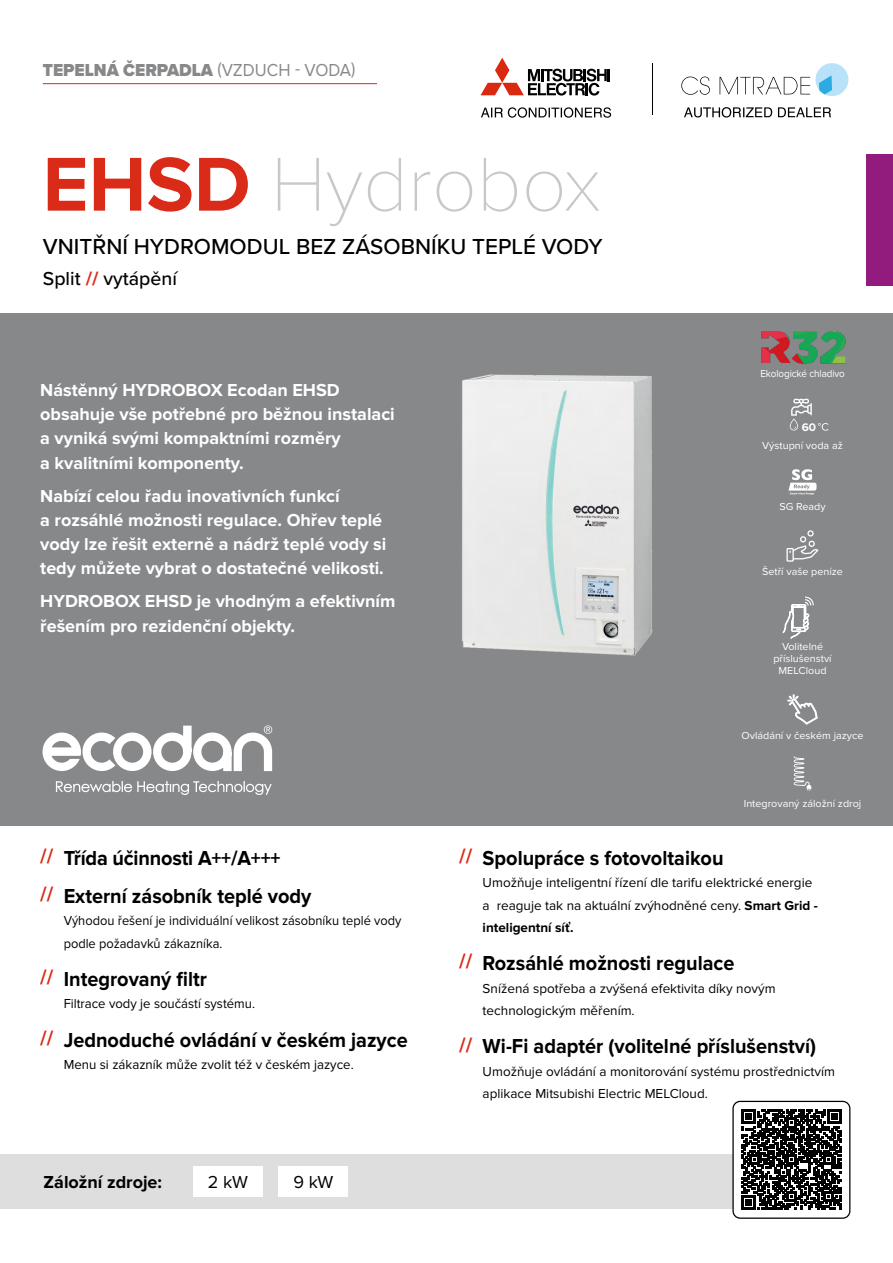
<style>
.page{position:relative;width:893px;height:1263px;background:#fff}
.page>*{position:absolute;margin:0;border:0;box-sizing:border-box;transform-origin:0 0}
.t1{font:100 79.05px "Proxima Nova T";color:#c7c8c9}
.t2{font:500 22.5px "Proxima Nova";color:#000}
.t3{font:700 21px/38.1px "Proxima Nova";color:#000;scale:.95 1}
.t4{font:500 19.5px "Proxima Nova";color:#000}
.t5{font:700 18px/24.3px "Proxima Nova";color:#fff}
.t6{font:900 18px "Proxima Nova";color:#87888a;scale:.95 1}
.t7{font:700 18px "Proxima Nova";color:#000}
.t8{font:18px "Proxima Nova";color:#000}
.t9{font:13.5px/22.5px "Proxima Nova";color:#000}
.t10{font:13.5px/22.5px "Proxima Nova";color:#000;scale:.95 1}
.t11{font:700 11.4px "Proxima Nova";color:#fff}
.t12{font:10.5px/12px "Proxima Nova";color:#fff;text-align:center}
.t13{font:10.5px "Proxima Nova";color:#fff;scale:.94 1}
.s1{font-weight:400}
.s2{font-family:"Proxima Nova";font-weight:700;color:#da2a18}
.s3{font-weight:700;color:#da2a18}
.s4{color:#da2a18}
.s5{font-weight:700}
</style>
<div class="page">
<hr style="left:43px;top:83px;width:334px;height:1px;background:#da2a18">
<svg style="left:481px;top:107px;width:130px;height:11px"></svg>
<svg style="left:480px;top:58px;width:130px;height:38px"></svg>
<svg style="left:681px;top:77px;width:29px;height:18px"></svg>
<svg style="left:720px;top:63px;width:128px;height:33px"></svg>
<hr style="left:652px;top:63px;width:1px;height:52px;background:#000">
<svg style="left:684px;top:107px;width:147px;height:11px"></svg>
<div style="left:0;top:314px;width:893px;height:512px;background:#87888a"></div>
<div style="left:0;top:1154px;width:732px;height:55px;background:#dfdedf"></div>
<div style="left:866px;top:154px;width:27px;height:132px;background:#921c7e"></div>
<svg style="left:741px;top:1109px;width:101px;height:101px"></svg>
<div style="left:732px;top:1101px;width:118px;height:118px;border:1px solid #000;border-radius:7px"></div>
<img style="left:761px;top:331px;width:85px;height:33px">
<svg style="left:786px;top:530px;width:33px;height:32px"></svg>
<svg style="left:782px;top:596px;width:32px;height:43px"></svg>
<div style="left:279px;top:1166px;width:69px;height:31px;background:#fff"></div>
<div style="left:193px;top:1166px;width:70px;height:31px;background:#fff"></div>
<img style="left:462px;top:374px;width:191px;height:282px">
<svg style="left:43px;top:725px;width:229px;height:46px"></svg>
<svg style="left:56px;top:781px;width:216px;height:14px"></svg>
<svg style="left:790px;top:398px;width:22px;height:32px"></svg>
<svg style="left:818px;top:423px;width:11px;height:8px"></svg>
<svg style="left:788px;top:469px;width:28px;height:26px"></svg>
<svg style="left:787px;top:694px;width:31px;height:31px"></svg>
<svg style="left:793px;top:756px;width:18px;height:35px"></svg>
<h3 class="t6" style="left:43px;top:56px;width:330px">TEPELNÁ ČERPADLA <span class="s1">(VZDUCH - VODA)</span></h3>
<h1 class="t1" style="left:43px;top:125px;width:560px"><span class="s2">EHSD</span> Hydrobox</h1>
<h2 class="t2" style="left:43px;top:229px;width:561px">VNITŘNÍ HYDROMODUL BEZ ZÁSOBNÍKU TEPLÉ VODY</h2>
<h3 class="t4" style="left:43px;top:264px;width:136px">Split <span class="s3">//</span> vytápění</h3>
<h3 class="t5" style="left:40px;top:378px;width:356px">Nástěnný HYDROBOX Ecodan EHSD obsahuje vše potřebné pro běžnou instalaci a vyniká svými kompaktními rozměry<br>a kvalitními komponenty.</h3>
<h3 class="t5" style="left:40px;top:484px;width:348px">Nabízí celou řadu inovativních funkcí<br>a rozsáhlé možnosti regulace. Ohřev teplé vody lze řešit externě a nádrž teplé vody si tedy můžete vybrat o dostatečné velikosti.</h3>
<h3 class="t5" style="left:40px;top:589px;width:357px">HYDROBOX EHSD je vhodným a efektivním řešením pro rezidenční objekty.</h3>
<p class="t13" style="left:760px;top:367px;width:91px">Ekologické chladivo</p>
<p class="t11" style="left:802px;top:420px;width:16px">60</p>
<p class="t12" style="left:762px;top:439px;width:82px">Výstupní voda až</p>
<p class="t12" style="left:779px;top:501px;width:48px">SG Ready</p>
<p class="t12" style="left:762px;top:566px;width:82px">Šetří vaše peníze</p>
<p class="t12" style="left:773px;top:641px;width:60px">Volitelné příslušenství<br>MELCloud</p>
<p class="t12" style="left:741px;top:730px;width:123px">Ovládání v českém jazyce</p>
<p class="t12" style="left:744px;top:798px;width:119px">Integrovaný záložní zdroj</p>
<h3 class="t3" style="left:40px;top:839px;width:287px"><span class="s4">//</span> Třída účinnosti A++/A+++<br><span class="s4">//</span> Externí zásobník teplé vody</h3>
<p class="t10" style="left:64px;top:910px;width:357px">Výhodou řešení je individuální velikost zásobníku teplé vody podle požadavků zákazníka.</p>
<h3 class="t3" style="left:40px;top:960px;width:177px"><span class="s4">//</span> Integrovaný filtr</h3>
<p class="t9" style="left:64px;top:993px;width:193px">Filtrace vody je součástí systému.</p>
<h3 class="t3" style="left:40px;top:1021px;width:388px"><span class="s4">//</span> Jednoduché ovládání v českém jazyce</h3>
<p class="t9" style="left:64px;top:1053px;width:292px">Menu si zákazník může zvolit též v českém jazyce.</p>
<h3 class="t7" style="left:44px;top:1172px;width:120px">Záložní zdroje:</h3>
<h3 class="t8" style="left:208px;top:1172px;width:41px">2 kW</h3>
<h3 class="t8" style="left:293px;top:1172px;width:42px">9 kW</h3>
<h3 class="t3" style="left:459px;top:839px;width:280px"><span class="s4">//</span> Spolupráce s fotovoltaikou</h3>
<p class="t9" style="left:483px;top:872px;width:337px">Umožňuje inteligentní řízení dle tarifu elektrické energie a reaguje tak na aktuální zvýhodněné ceny. <span class="s5">Smart Grid - inteligentní síť.</span></p>
<h3 class="t3" style="left:459px;top:945px;width:291px"><span class="s4">//</span> Rozsáhlé možnosti regulace</h3>
<p class="t9" style="left:483px;top:977px;width:294px">Snížená spotřeba a zvýšená efektivita díky novým technologickým měřením.</p>
<h3 class="t3" style="left:459px;top:1028px;width:377px"><span class="s4">//</span> Wi-Fi adaptér (volitelné příslušenství)</h3>
<p class="t9" style="left:483px;top:1060px;width:354px">Umožňuje ovládání a monitorování systému prostřednictvím aplikace Mitsubishi Electric MELCloud.</p>
</div>
